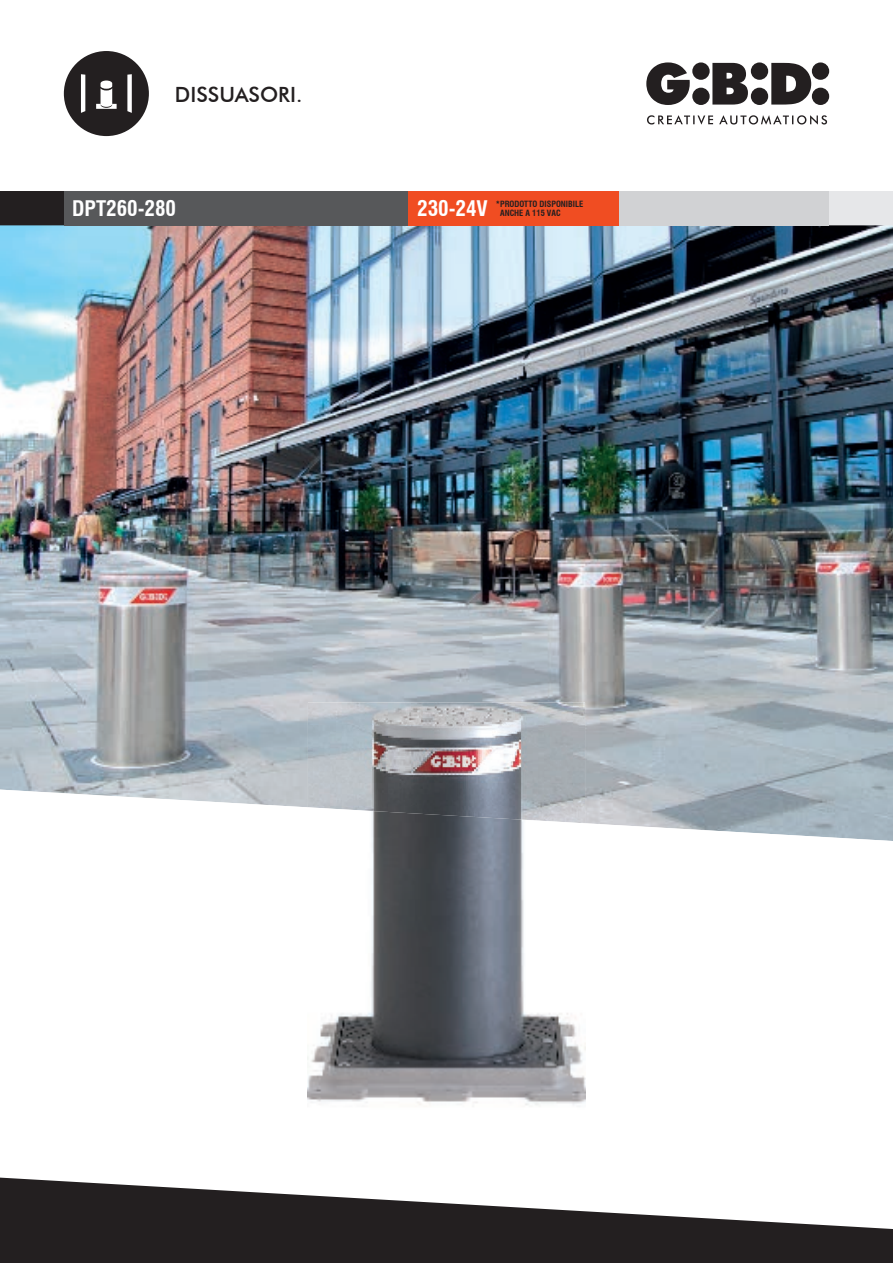
<style>
.page{position:relative;width:893px;height:1263px;background:#fff}
.page>*{position:absolute;margin:0;border:0;box-sizing:border-box;transform-origin:0 0}
.t1{font:700 condensed 21px "Swiss 721 BT";color:#fff}
.t2{font:500 21px "Futura BT";color:#231f20}
.t3{font:700 condensed 8.4px/9px "Swiss 721 BT";color:#231f20}
</style>
<div class="page">
<div style="left:64px;top:191px;width:829px;height:34px;background:#e6e7e9"></div>
<div style="left:0;top:191px;width:64px;height:34px;background:#231f20"></div>
<svg style="left:646px;top:62px;width:183px;height:63px"></svg>
<svg style="left:0;top:1177px;width:893px;height:86px;fill:#231f20"></svg>
<img style="left:0;top:225px;width:893px;height:564px">
<svg style="left:0;top:789px;width:893px;height:52px"></svg>
<div style="left:64px;top:51px;width:85px;height:85px;background:#231f20;border-radius:50%"></div>
<svg style="left:81px;top:74px;width:51px;height:39px"></svg>
<img style="left:308px;top:702px;width:277px;height:105px">
<img style="left:308px;top:807px;width:277px;height:298px">
<div style="left:64px;top:191px;width:344px;height:34px;background:#57585a"></div>
<div style="left:619px;top:191px;width:210px;height:34px;background:#d1d2d4"></div>
<div style="left:408px;top:191px;width:211px;height:34px;background:#f04d22"></div>
<h1 class="t2" style="left:175px;top:81px;width:129px">DISSUASORI.</h1>
<h1 class="t1" style="left:72px;top:196px;width:105px">DPT260-280</h1>
<h1 class="t1" style="left:417px;top:196px;width:72px">230-24V</h1>
<p class="t3" style="left:500px;top:199px;width:85px;text-indent:-4px">* PRODOTTO DISPONIBILE<br>ANCHE A 115 VAC</p>
</div>
